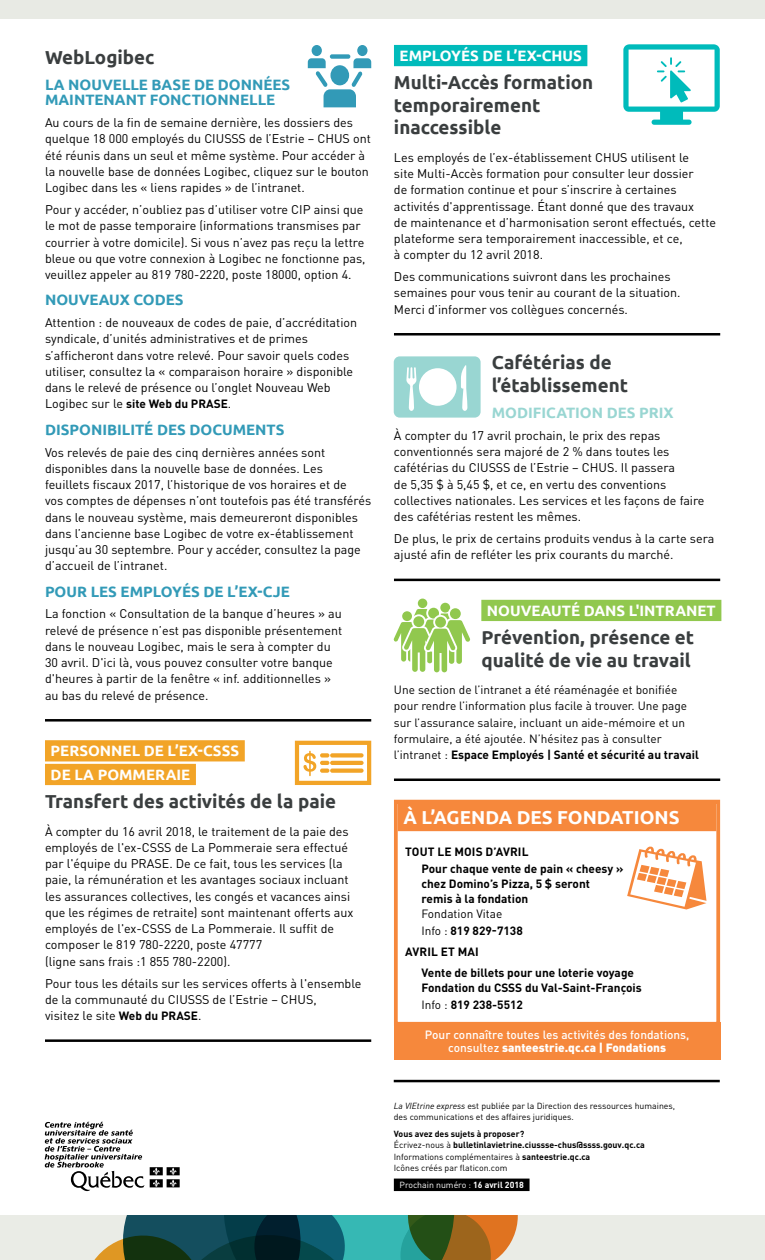
<style>
.page{position:relative;width:765px;height:1260px;background:#fff}
.page>*{position:absolute;margin:0;border:0;box-sizing:border-box;transform-origin:0 0}
.t1{font:700 18.75px/22.5px "Ubuntu";color:#3a3e3f}
.t2{font:700 18.75px "Ubuntu";color:#fff}
.t3{font:700 15px/15px "Ubuntu";color:#329ab7}
.t4{font:700 15px/23.6px "Ubuntu";color:#fff}
.t5{font:700 15px "Ubuntu";color:#99d6d2}
.t6{font:12.5px/16.2px "DIN Pro";color:#000}
.t7{font:11.88px/16.2px "DIN Pro";color:#000}
.t8{font:700 11.88px/17.4px "DIN Pro";color:#000}
.t9{font:500 11.88px/13.8px "DIN Pro";color:#fff;text-align:center}
.t10{font:700 8.75px/11.2px "DIN Pro";color:#000}
.t11{font:8.75px/11.2px "DIN Pro";color:#000}
.t12{font:8.75px "DIN Pro";color:#fff}
.s1{font-weight:400;font-size:12.5px}
.s2{font-weight:700;font-size:11.88px}
.s3{font-weight:700}
.s4{font-weight:400}
.s5{font-weight:900}
.s6{font-family:"DIN";font-style:italic}
</style>
<div class="page">
<div style="left:394px;top:1179px;width:136px;height:12px;background:#000"></div>
<hr style="left:45px;top:719px;width:326px;height:3px;background:#000">
<div style="left:45px;top:740px;width:200px;height:21px;background:#f2a427"></div>
<div style="left:45px;top:764px;width:151px;height:21px;background:#f2a427"></div>
<hr style="left:45px;top:1039px;width:326px;height:3px;background:#000">
<div style="left:394px;top:45px;width:193px;height:21px;background:#0bb"></div>
<hr style="left:394px;top:333px;width:326px;height:3px;background:#000">
<hr style="left:394px;top:579px;width:326px;height:2px;background:#000">
<div style="left:481px;top:600px;width:240px;height:21px;background:#91c84e"></div>
<hr style="left:394px;top:779px;width:326px;height:2px;background:#000">
<div style="left:0;top:0;width:765px;height:19px;background:#e8eae4"></div>
<div style="left:394px;top:1022px;width:326px;height:38px;background:#f6883c"></div>
<div style="left:398px;top:801px;width:318px;height:30px;background:#f6883c"></div>
<div style="left:394px;top:800px;width:326px;height:226px;border:4px solid #f6883c"></div>
<svg style="left:627px;top:846px;width:79px;height:64px"></svg>
<hr style="left:394px;top:1080px;width:326px;height:2px;background:#000">
<div style="left:418px;top:599px;width:9px;height:9px;background:#91c84e;border-radius:50%"></div>
<svg style="left:393px;top:603px;width:77px;height:69px"></svg>
<svg style="left:623px;top:44px;width:97px;height:81px"></svg>
<svg style="left:394px;top:356px;width:87px;height:62px"></svg>
<div style="left:312px;top:45px;width:10px;height:11px;background:#329ab7;border-radius:50%"></div>
<div style="left:357px;top:45px;width:11px;height:11px;background:#329ab7;border-radius:50%"></div>
<div style="left:330px;top:54px;width:20px;height:5px;background:#329ab7;border-radius:2px"></div>
<svg style="left:308px;top:58px;width:63px;height:49px"></svg>
<svg style="left:295px;top:741px;width:76px;height:44px"></svg>
<div style="left:0;top:1215px;width:765px;height:45px;background:#e8eae4"></div>
<svg style="left:94px;top:1215px;width:424px;height:45px"></svg>
<svg style="left:45px;top:1122px;width:135px;height:69px"></svg>
<h1 class="t1" style="left:45px;top:46px;width:111px">WebLogibec</h1>
<p class="t3" style="left:45px;top:77px;width:247px">LA NOUVELLE BASE DE DONNÉES<br>MAINTENANT FONCTIONNELLE</p>
<p class="t6" style="left:45px;top:114px;width:327px">Au cours de la fin de semaine dernière, les dossiers des quelque 18 000 employés du CIUSSS de l’Estrie – CHUS ont été réunis dans un seul et même système. Pour accéder à la nouvelle base de données Logibec, cliquez sur le bouton Logibec dans les « liens rapides » de l’intranet.</p>
<p class="t6" style="left:45px;top:201px;width:322px">Pour y accéder, n’oubliez pas d’utiliser votre CIP ainsi que le mot de passe temporaire (informations transmises par courrier à votre domicile). Si vous n’avez pas reçu la lettre bleue ou que votre connexion à Logibec ne fonctionne pas, veuillez appeler au 819 780-2220, poste 18000, option 4.</p>
<p class="t3" style="left:45px;top:292px;width:23px">Nouveau</p>
<p class="t3" style="left:120px;top:292px;width:25px">x codes</p>
<p class="t6" style="left:45px;top:314px;width:314px">Attention : de nouveaux de codes de paie, d’accréditation syndicale, d’unités administratives et de primes s’afficheront dans votre relevé. Pour savoir quels codes utiliser, consultez la « comparaison horaire » disponible dans le relevé de présence ou l’onglet Nouveau Web</p>
<p class="t8" style="left:45px;top:395px;width:188px"><span class="s1">Logibec sur le</span> site Web du PRASE<span class="s1">.</span></p>
<p class="t3" style="left:45px;top:422px;width:44px">Disponibilité</p>
<p class="t3" style="left:157px;top:422px;width:11px">des</p>
<p class="t3" style="left:189px;top:422px;width:12px">documents</p>
<p class="t6" style="left:45px;top:443px;width:328px">Vos relevés de paie des cinq dernières années sont disponibles dans la nouvelle base de données. Les<br>feuillets fiscaux 2017, l’historique de vos horaires et de<br>vos comptes de dépenses n’ont toutefois pas été transférés dans le nouveau système, mais demeureront disponibles dans l’ancienne base Logibec de votre ex-établissement jusqu’au 30 septembre. Pour y accéder, consultez la page d’accueil de l’intranet.</p>
<p class="t3" style="left:45px;top:583px;width:245px">POUR LES EMPLOYÉS DE L’EX-CJE</p>
<p class="t6" style="left:45px;top:605px;width:299px">La fonction « Consultation de la banque d’heures » au relevé de présence n’est pas disponible présentement dans le nouveau Logibec, mais le sera à compter du 30 avril. D'ici là, vous pouvez consulter votre banque d'heures à partir de la fenêtre « inf. additionnelles » au bas du relevé de présence.</p>
<p class="t4" style="left:51px;top:739px;width:190px">PERSONNEL DE L’EX-CSSS<br>DE LA POMMERAIE</p>
<h1 class="t1" style="left:45px;top:790px;width:293px">Transfert des activités de la paie</h1>
<p class="t6" style="left:45px;top:823px;width:310px">À compter du 16 avril 2018, le traitement de la paie des employés de l'ex-CSSS de La Pommeraie sera effectué par l'équipe du PRASE. De ce fait, tous les services (la paie, la rémunération et les avantages sociaux incluant les assurances collectives, les congés et vacances ainsi que les régimes de retraite) sont maintenant offerts aux employés de l'ex-CSSS de La Pommeraie. Il suffit de composer le 819 780-2220, poste 47777<br>(ligne sans frais :1 855 780-2200).</p>
<p class="t6" style="left:45px;top:974px;width:318px">Pour tous les détails sur les services offerts à l'ensemble de la communauté du CIUSSS de l’Estrie – CHUS,<br>visitez le site <span class="s2">Web du PRASE</span>.</p>
<p class="t4" style="left:400px;top:44px;width:184px">EMPLOYÉS DE L’EX-CHUS</p>
<h1 class="t1" style="left:394px;top:71px;width:201px">Multi-Accès formation temporairement inaccessible</h1>
<p class="t6" style="left:394px;top:149px;width:324px">Les employés de l’ex-établissement CHUS utilisent le<br>site Multi-Accès formation pour consulter leur dossier<br>de formation continue et pour s’inscrire à certaines activités d'apprentissage. Étant donné que des travaux<br>de maintenance et d’harmonisation seront effectués, cette plateforme sera temporairement inaccessible, et ce,<br>à compter du 12 avril 2018.</p>
<p class="t6" style="left:394px;top:268px;width:288px">Des communications suivront dans les prochaines semaines pour vous tenir au courant de la situation.<br>Merci d’informer vos collègues concernés.</p>
<h1 class="t1" style="left:492px;top:351px;width:138px">Cafétérias de l’établissement</h1>
<p class="t5" style="left:492px;top:404px;width:183px">MODIFICATION DES PRIX</p>
<p class="t6" style="left:394px;top:427px;width:312px">À compter du 17 avril prochain, le prix des repas conventionnés sera majoré de 2 % dans toutes les cafétérias du CIUSSS de l’Estrie – CHUS. Il passera<br>de 5,35 $ à 5,45 $, et ce, en vertu des conventions collectives nationales. Les services et les façons de faire des cafétérias restent les mêmes.</p>
<p class="t6" style="left:394px;top:530px;width:322px">De plus, le prix de certains produits vendus à la carte sera ajusté afin de refléter les prix courants du marché.</p>
<p class="t4" style="left:487px;top:599px;width:65px">Nouveauté</p>
<p class="t4" style="left:584px;top:599px;width:11px">dans</p>
<p class="t4" style="left:629px;top:599px;width:86px">l'intran et</p>
<h1 class="t1" style="left:481px;top:626px;width:214px">Prévention, présence et qualité de vie au travail</h1>
<p class="t7" style="left:394px;top:681px;width:306px">Une section de l’intranet a été réaménagée et bonifiée pour rendre l’information plus facile à trouver. Une page sur l’assurance salaire, incluant un aide-mémoire et un formulaire, a été ajoutée. N’hésitez pas à consulter l’intranet : <span class="s3">Espace Employés | Santé et sécurité au travail</span></p>
<h1 class="t2" style="left:403px;top:806px;width:167px">À L’AGENDA des fondations</h1>
<p class="t8" style="left:421px;top:842px;width:204px;text-indent:-16px">TOUT LE MOIS D’AVRIL<br>Pour chaque vente de pain « cheesy »</p>
<p class="t8" style="left:421px;top:876px;width:170px;line-height:15px">chez Domino’s Pizza, 5 $ seront remis à la fondation</p>
<p class="t7" style="left:421px;top:904px;width:103px;line-height:17.4px">Fondation Vitae<br>Info : <span class="s3">819 829-7138</span></p>
<p class="t8" style="left:405px;top:942px;width:8px">AVRIL</p>
<p class="t8" style="left:421px;top:941px;width:214px;line-height:20.6px;text-indent:19px">ET MAI<br>Vente de billets pour une loterie voyage</p>
<p class="t8" style="left:421px;top:978px;width:222px">Fondation du CSSS du Val-Saint-François<br><span class="s4">Info :</span> 819 238-5512</p>
<p class="t9" style="left:425px;top:1027px;width:266px">Pour connaître toutes les activités des fondations, consultez <span class="s5">santeestrie.qc.ca | Fondations</span></p>
<p class="t11" style="left:394px;top:1100px;width:283px"><span class="s6">La VIEtrine express</span> est publiée par la Direction des ressources humaines, des communications et des affaires juridiques.</p>
<p class="t10" style="left:394px;top:1128px;width:253px">Vous avez des sujets à proposer?<br><span class="s4">Écrivez-nous à</span> bulletinlavietrine.ciussse-chus@ssss.gouv.qc.ca <span class="s4">Informations complémentaires à</span> santeestrie.qc.ca<br><span class="s4">Icônes créés par flaticon.com</span></p>
<p class="t12" style="left:399px;top:1179px;width:126px">Prochain numéro : <span class="s3">16 avril 2018</span></p>
</div>
